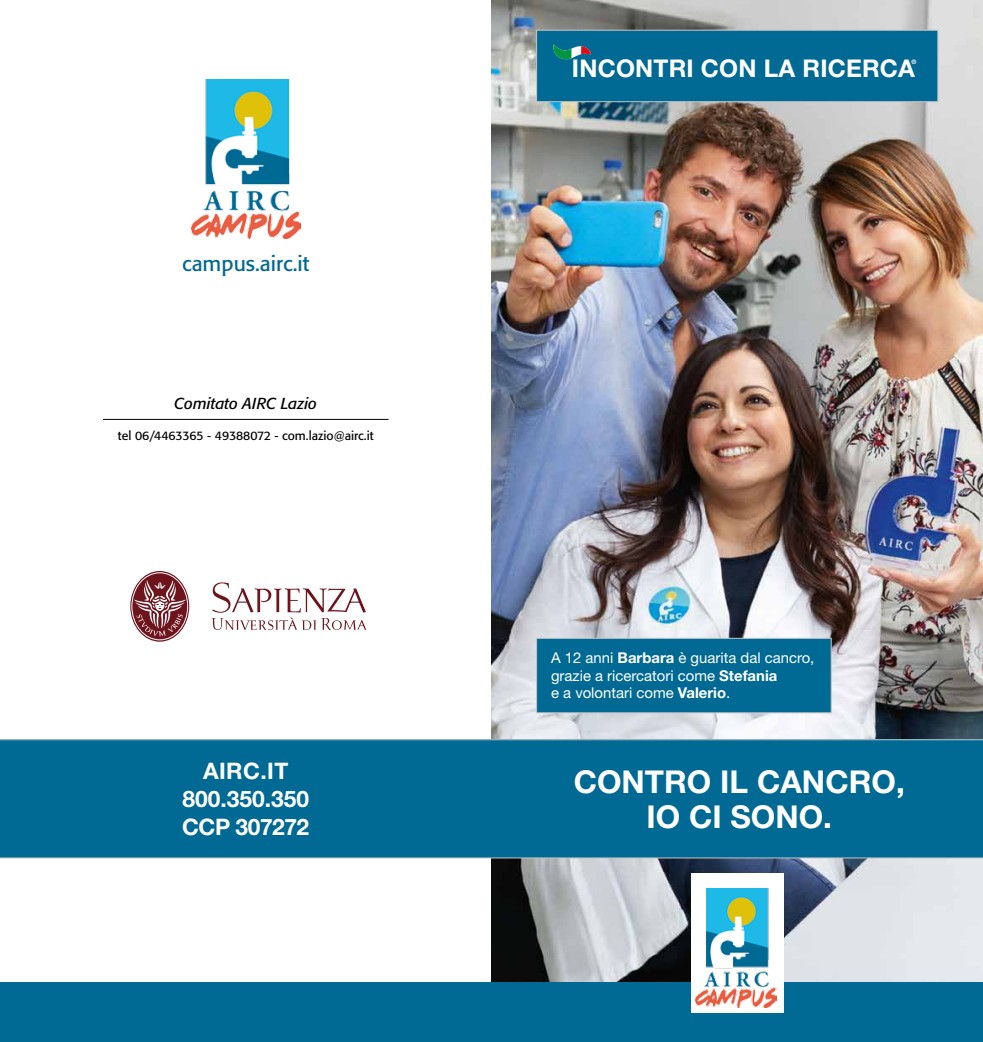
<style>
.page{position:relative;width:983px;height:1042px;background:#fff}
.page>*{position:absolute;margin:0;border:0;box-sizing:border-box;transform-origin:0 0}
.t1{font:700 31.5px/35px "Helvetica Neue LT Std";color:#fff;text-align:center}
.t2{font:700 24.5px "Helvetica Neue LT Std";letter-spacing:.01em;color:#fff}
.t3{font:700 22.75px/28px "Helvetica Neue LT Std";color:#fff;text-align:center}
.t4{font:21px "Formata";color:#006994}
.t5{font:italic 15.75px "Formata";color:#000}
.t6{font:14.88px/17.5px "Helvetica Neue LT Std";color:#fff}
.t7{font:12.25px "Formata";color:#000}
.t8{font:700 6.12px "Helvetica Neue LT Std";color:#fff}
.s1{font-weight:700}
</style>
<div class="page">
<img style="left:491px;top:0;width:491px;height:982px">
<div style="left:536px;top:30px;width:402px;height:72px;background:#006994;border:1px solid #c6c6c6"></div>
<div style="left:0;top:982px;width:982px;height:60px;background:#006994"></div>
<div style="left:0;top:739px;width:982px;height:119px;background:#006994"></div>
<svg style="left:553px;top:45px;width:38px;height:15px"></svg>
<hr style="left:103px;top:419px;width:285px;height:1px;background:#000">
<img style="left:191px;top:79px;width:109px;height:160px">
<div style="left:536px;top:638px;width:295px;height:75px;background:#006994;border:1px solid #c6c6c6"></div>
<div style="left:691px;top:873px;width:92px;height:139px;background:#fff"></div>
<img style="left:695px;top:888px;width:81px;height:119px">
<svg style="left:212px;top:582px;width:154px;height:48px"></svg>
<svg style="left:131px;top:572px;width:57px;height:68px"></svg>
<h3 class="t4" style="left:182px;top:251px;width:129px">campus.airc.it</h3>
<p class="t5" style="left:174px;top:394px;width:144px">Comitato AIRC Lazio</p>
<p class="t7" style="left:118px;top:428px;width:257px">tel 06/4463365 - 49388072 - com.lazio@airc.it</p>
<h3 class="t3" style="left:182px;top:756px;width:129px">AIRC.IT<br>800.350.350<br>CCP 307272</h3>
<p class="t8" style="left:911px;top:58px;width:6px">®</p>
<h2 class="t2" style="left:572px;top:54px;width:344px">INCONTRI CON LA RICERCA</h2>
<p class="t6" style="left:551px;top:649px;width:265px">A 12 anni <span class="s1">Barbara</span> è guarita dal cancro, grazie a ricercatori come <span class="s1">Stefania<br></span>e a volontari come <span class="s1">Valerio</span>.</p>
<h1 class="t1" style="left:573px;top:763px;width:332px">CONTRO IL CANCRO,<br>IO CI SONO.</h1>
</div>
